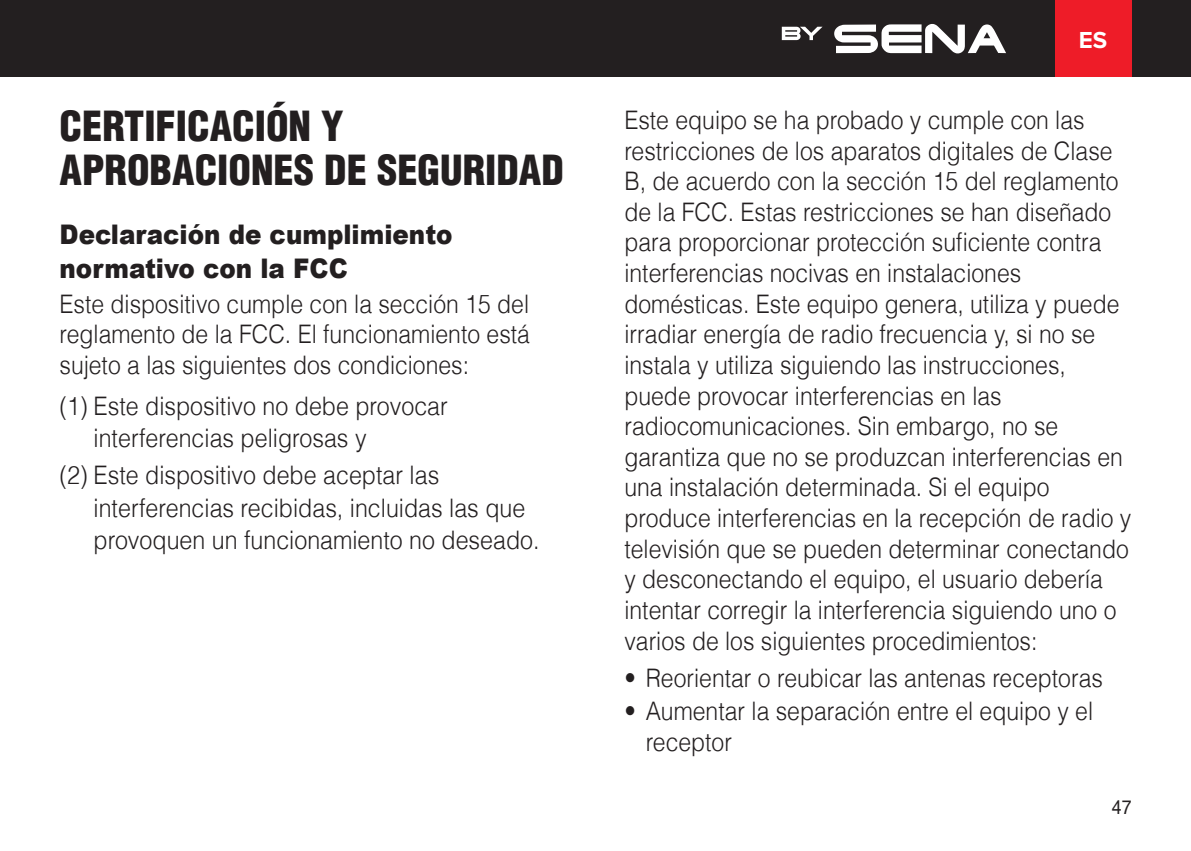
<style>
.page{position:relative;width:1191px;height:851px;background:#fff}
.page>*{position:absolute;margin:0;border:0;box-sizing:border-box;transform-origin:0 0}
.t1{font:900 condensed 40.5px/43.5px "Helvetica";color:#231f20}
.t2{font:900 27px/33.9px "Arial";color:#231f20;scale:.91 1}
.t3{font:300 25.5px/30.6px "Helvetica LT";color:#231f20;scale:.9 1}
.t4{font:300 25.5px/32.4px "Helvetica LT";color:#231f20;scale:.91 1}
.t5{font:700 24px "Proxima Nova";color:#fff}
.t6{font:19.5px "Helvetica";color:#231f20;scale:.9 1}
</style>
<div class="page">
<div style="left:0;top:0;width:1191px;height:77px;background:#231f20"></div>
<div style="left:1054px;top:0;width:77px;height:77px;background:#ee1c28"></div>
<svg style="left:834px;top:24px;width:172px;height:29px"></svg>
<svg style="left:782px;top:27px;width:40px;height:13px"></svg>
<h1 class="t1" style="left:60px;top:104px;width:506px">CERTIFICACIÓN Y<br>APROBACIONES DE SEGURIDAD</h1>
<p class="t2" style="left:60px;top:216px;width:433px">Declaración de cumplimiento normativo con la FCC</p>
<p class="t3" style="left:60px;top:288px;width:524px;text-align:justify">Este dispositivo cumple con la sección 15 del reglamento de la FCC. El funcionamiento está sujeto a las siguientes dos condiciones:</p>
<p class="t4" style="left:94px;top:389px;width:391px;text-indent:-34px">(1) Este dispositivo no debe provocar interferencias peligrosas y</p>
<p class="t4" style="left:94px;top:458px;width:491px;text-indent:-34px">(2) Este dispositivo debe aceptar las interferencias recibidas, incluidas las que provoquen un funcionamiento no deseado.</p>
<p class="t5" style="left:1079px;top:26px;width:30px">ES</p>
<p class="t3" style="left:624px;top:104px;width:565px">Este equipo se ha probado y cumple con las restricciones de los aparatos digitales de Clase B, de acuerdo con la sección 15 del reglamento de la FCC. Estas restricciones se han diseñado para proporcionar protección suficiente contra interferencias nocivas en instalaciones domésticas. Este equipo genera, utiliza y puede irradiar energía de radio frecuencia y, si no se instala y utiliza siguiendo las instrucciones, puede provocar interferencias en las radiocomunicaciones. Sin embargo, no se garantiza que no se produzcan interferencias en una instalación determinada. Si el equipo produce interferencias en la recepción de radio y televisión que se pueden determinar conectando y desconectando el equipo, el usuario debería intentar corregir la interferencia siguiendo uno o varios de los siguientes procedimientos:</p>
<p class="t3" style="left:624px;top:662px;width:533px">• Reorientar o reubicar las antenas receptoras</p>
<p class="t3" style="left:645px;top:695px;width:498px;text-indent:-21px">• Aumentar la separación entre el equipo y el receptor</p>
<p class="t6" style="left:1112px;top:795px;width:23px">47</p>
</div>
